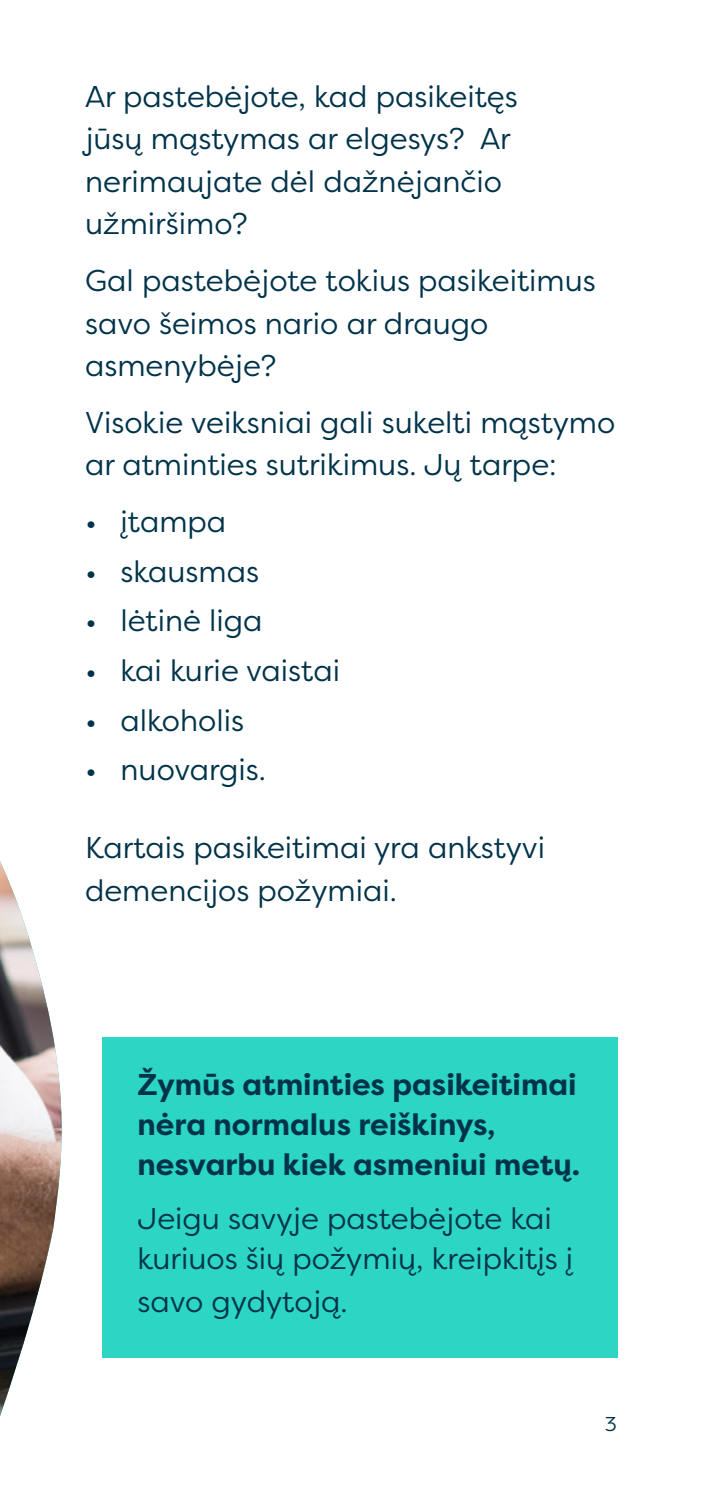
<style>
.page{position:relative;width:702px;height:1489px;background:#fff}
.page>*{position:absolute;margin:0;border:0;box-sizing:border-box;transform-origin:0 0}
.t1{font:30px/42.5px "Filson Pro";color:#00334a}
.t2{font:700 30px/40px "Filson Pro";color:#00334a}
.t3{font:20px "Filson Pro";color:#00334a}
</style>
<div class="page">
<img style="left:0;top:861px;width:62px;height:555px">
<div style="left:102px;top:1037px;width:516px;height:180px;background:#2cd5c4"></div>
<div style="left:102px;top:1171px;width:516px;height:186px;background:#2cd5c4"></div>
<p class="t1" style="left:85px;top:74px;width:434px">Ar pastebėjote, kad pasikeitęs jūsų mąstymas ar elgesys? Ar nerimaujate dėl dažnėjančio užmiršimo?</p>
<p class="t1" style="left:85px;top:258px;width:512px">Gal pastebėjote tokius pasikeitimus savo šeimos nario ar draugo asmenybėje?</p>
<p class="t1" style="left:85px;top:400px;width:531px">Visokie veiksniai gali sukelti mąstymo ar atminties sutrikimus. Jų tarpe:</p>
<p class="t1" style="left:85px;top:499px;width:143px">• įtampa</p>
<p class="t1" style="left:85px;top:549px;width:175px">• skausmas</p>
<p class="t1" style="left:85px;top:598px;width:179px">• lėtinė liga</p>
<p class="t1" style="left:85px;top:648px;width:256px">• kai kurie vaistai</p>
<p class="t1" style="left:85px;top:698px;width:160px">• alkoholis</p>
<p class="t1" style="left:85px;top:747px;width:182px">• nuovargis.</p>
<p class="t1" style="left:85px;top:825px;width:461px">Kartais pasikeitimai yra ankstyvi demencijos požymiai.</p>
<p class="t2" style="left:137px;top:1064px;width:444px">Žymūs atminties pasikeitimai nėra normalus reiškinys, nesvarbu kiek asmeniui metų.</p>
<p class="t1" style="left:137px;top:1196px;width:437px;line-height:41.2px">Jeigu savyje pastebėjote kai kuriuos šių požymių, kreipkitįs į savo gydytoją.</p>
<p class="t3" style="left:604px;top:1410px;width:14px">3</p>
</div>
